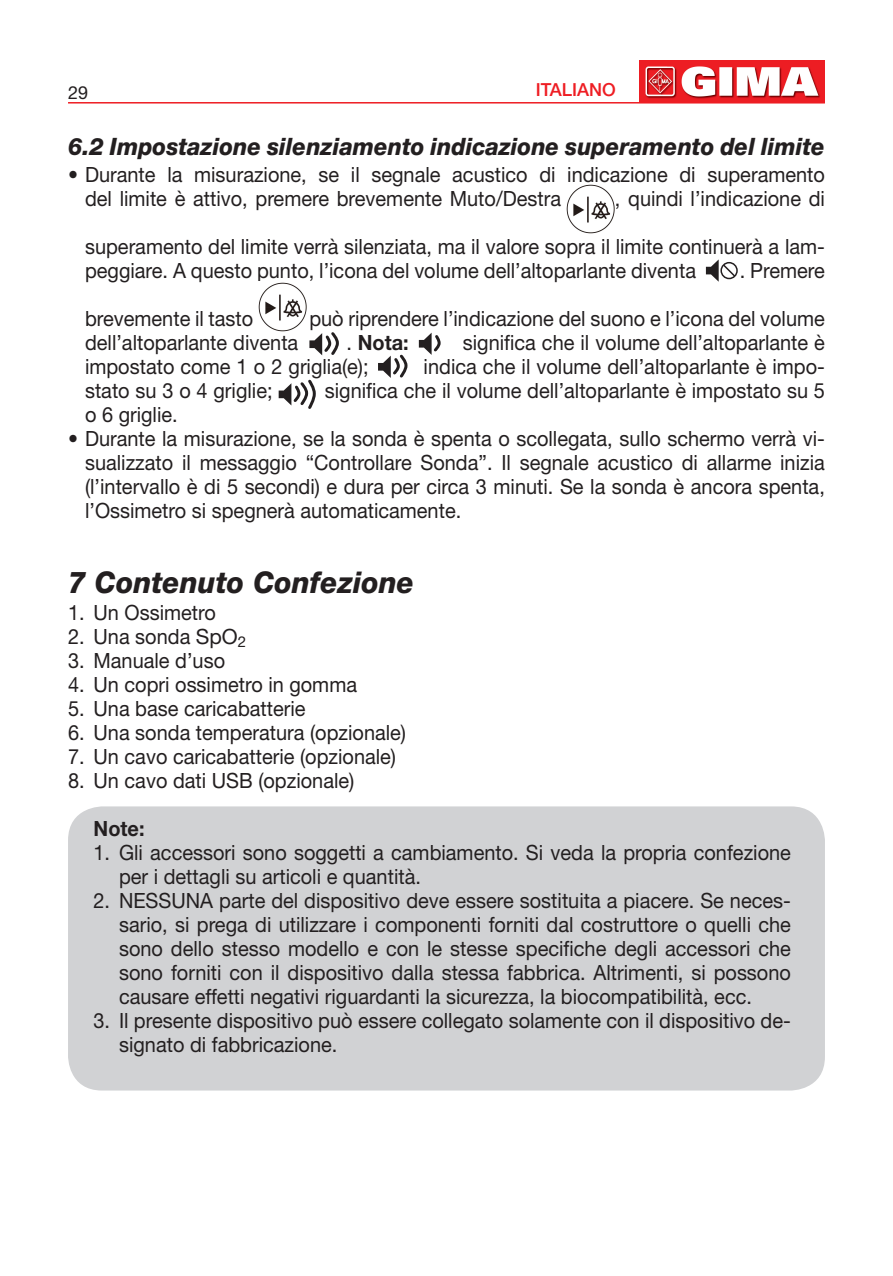
<style>
.page{position:relative;width:893px;height:1276px;background:#fff}
.page>*{position:absolute;margin:0;border:0;box-sizing:border-box;transform-origin:0 0}
.capitolo{font:italic 800 30px "Helvetica Neue LT Std";color:#231f20;scale:.95 1}
.t1{font:italic 800 24px "Helvetica Neue LT Std";color:#231f20;scale:.95 1}
.t2{font:21px/24px "Helvetica Neue LT Std";color:#231f20;scale:.95 1}
.t3{font:700 21px "Helvetica Neue LT Std";color:#231f20;scale:.95 1}
.t4{font:500 18px "Helvetica Neue LT Std";color:#ee1d23}
.t5{font:18px "Helvetica Neue LT Std";color:#231f20}
.s1{font-weight:400}
</style>
<div class="page">
<hr style="left:68px;top:102px;width:757px;height:2px;background:#ee1d23">
<img style="left:639px;top:61px;width:185px;height:41px">
<div style="left:68px;top:806px;width:757px;height:284px;background:#d1d2d4;border-radius:34px"></div>
<img style="left:566px;top:184px;width:49px;height:50px">
<div style="left:720px;top:262px;width:18px;height:17px;border:2px solid #231f20;border-radius:50%"></div>
<svg style="left:706px;top:259px;width:31px;height:23px"></svg>
<img style="left:258px;top:282px;width:49px;height:50px">
<svg style="left:419px;top:333px;width:22px;height:22px"></svg>
<svg style="left:309px;top:332px;width:30px;height:24px"></svg>
<svg style="left:378px;top:354px;width:30px;height:24px"></svg>
<svg style="left:279px;top:379px;width:37px;height:30px"></svg>
<p class="t5" style="left:68px;top:82px;width:22px">29</p>
<p class="t4" style="left:536px;top:79px;width:82px">ITALIANO</p>
<p class="t1" style="left:68px;top:132px;width:798px">6.2 Impostazione silenziamento indicazione superamento del limite</p>
<p class="t2" style="left:85px;top:162px;width:780px;text-indent:-17px">• Durante la misurazione, se il segnale acustico di indicazione di superamento del limite è attivo, premere brevemente Muto/Destra</p>
<p class="t2" style="left:615px;top:186px;width:223px">, quindi l’indicazione di</p>
<p class="t2" style="left:85px;top:234px;width:780px">superamento del limite verrà silenziata, ma il valore sopra il limite continuerà a lam&shy;peggiare. A questo punto, l’icona del volume dell’altoparlante diventa</p>
<p class="t2" style="left:740px;top:258px;width:91px">. Premere</p>
<p class="t2" style="left:85px;top:306px;width:179px">brevemente il tasto</p>
<p class="t2" style="left:309px;top:306px;width:544px">può riprendere l’indicazione del suono e l’icona del volume</p>
<p class="t2" style="left:85px;top:330px;width:226px">dell’altoparlante diventa</p>
<p class="t3" style="left:346px;top:329px;width:67px"><span class="s1">.</span> Nota:</p>
<p class="t2" style="left:463px;top:330px;width:383px">significa che il volume dell’altoparlante è</p>
<p class="t2" style="left:85px;top:354px;width:300px">impostato come 1 o 2 griglia(e);</p>
<p class="t2" style="left:424px;top:354px;width:424px">indica che il volume dell’altoparlante è impo-</p>
<p class="t2" style="left:85px;top:378px;width:199px">stato su 3 o 4 griglie;</p>
<p class="t2" style="left:325px;top:378px;width:528px">significa che il volume dell’altoparlante è impostato su 5</p>
<p class="t2" style="left:85px;top:402px;width:99px">o 6 griglie.</p>
<p class="t2" style="left:85px;top:426px;width:780px;text-align:justify;text-indent:-17px">• Durante la misurazione, se la sonda è spenta o scollegata, sullo schermo verrà vi&shy;sualizzato il messaggio “Controllare Sonda”. Il segnale acustico di allarme inizia (l’intervallo è di 5 secondi) e dura per circa 3 minuti. Se la sonda è ancora spenta, l’Ossimetro si spegnerà automaticamente.</p>
<p class="capitolo" style="left:68px;top:564px;width:366px">7 Contenuto Confezione</p>
<p class="t2" style="left:68px;top:600px;width:157px">1. Un Ossimetro</p>
<p class="t2" style="left:68px;top:624px;width:189px">2. Una sonda SpO<sub>2</sub></p>
<p class="t2" style="left:68px;top:648px;width:167px">3. Manuale d’uso</p>
<p class="t2" style="left:68px;top:672px;width:306px">4. Un copri ossimetro in gomma</p>
<p class="t2" style="left:68px;top:696px;width:252px">5. Una base caricabatterie</p>
<p class="t2" style="left:68px;top:720px;width:357px">6. Una sonda temperatura (opzionale)</p>
<p class="t2" style="left:68px;top:744px;width:347px">7. Un cavo caricabatterie (opzionale)</p>
<p class="t2" style="left:68px;top:768px;width:303px">8. Un cavo dati USB (opzionale)</p>
<p class="t3" style="left:94px;top:815px;width:55px">Note:</p>
<p class="t2" style="left:119px;top:840px;width:709px;text-indent:-26px">1. Gli accessori sono soggetti a cambiamento. Si veda la propria confezione per i dettagli su articoli e quantità.</p>
<p class="t2" style="left:119px;top:888px;width:709px;text-align:justify;text-indent:-26px">2. NESSUNA parte del dispositivo deve essere sostituita a piacere. Se neces&shy;sario, si prega di utilizzare i componenti forniti dal costruttore o quelli che sono dello stesso modello e con le stesse specifiche degli accessori che sono forniti con il dispositivo dalla stessa fabbrica. Altrimenti, si possono causare effetti negativi riguardanti la sicurezza, la biocompatibilità, ecc.</p>
<p class="t2" style="left:119px;top:1008px;width:709px;text-indent:-26px">3. Il presente dispositivo può essere collegato solamente con il dispositivo de&shy;signato di fabbricazione.</p>
</div>
